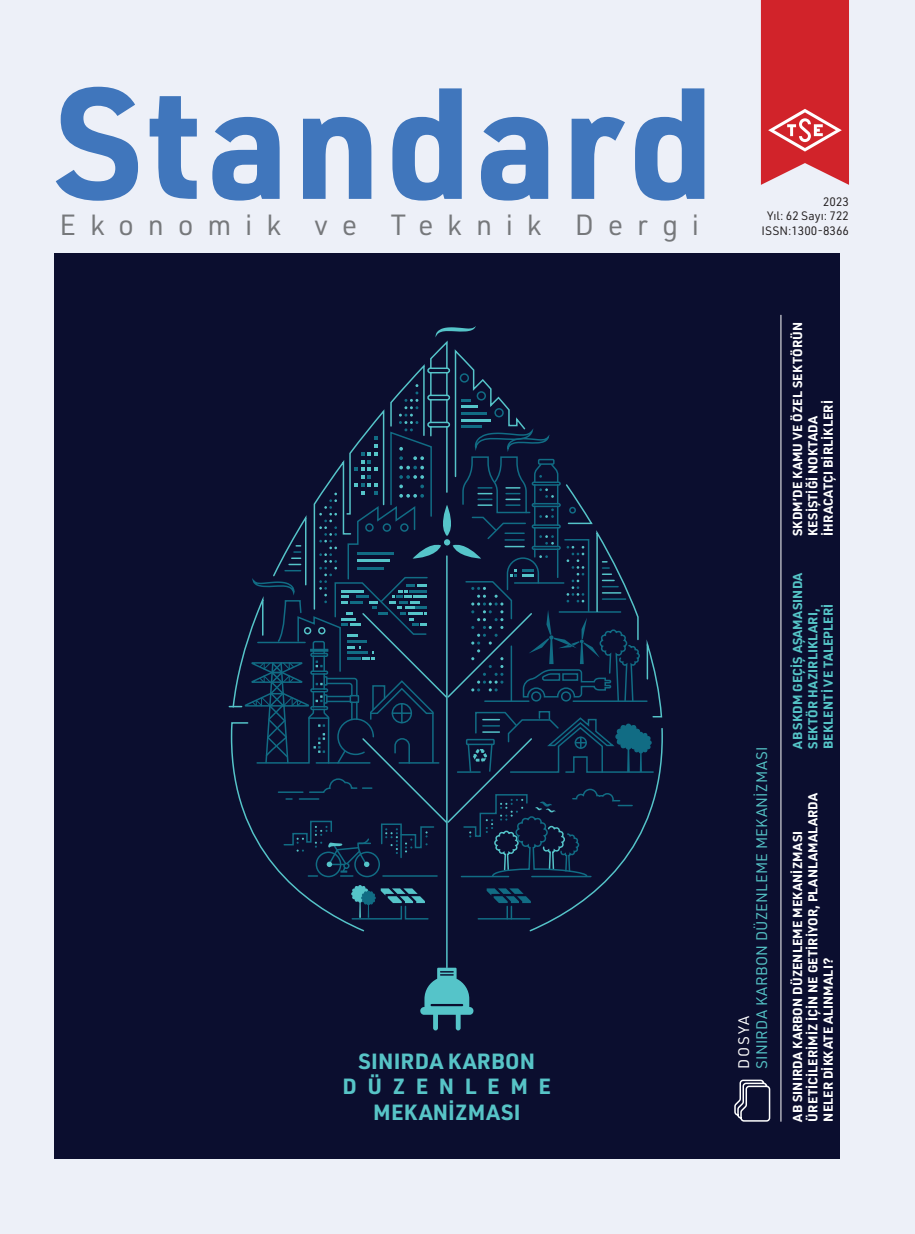
<style>
.page{position:relative;width:915px;height:1234px;background:#fff}
.page>*{position:absolute;margin:0;border:0;box-sizing:border-box;transform-origin:0 0}
.t1{font:700 154.65px "URWDIN";letter-spacing:.02em;color:#4076bc}
.t2{font:28.65px "URWDIN";letter-spacing:.48em;color:#76787b}
.t3{font:700 21.6px/25.8px "URWDIN";letter-spacing:.02em;color:#57c4c7;text-align:center}
.t4{font:15px "URWDIN";letter-spacing:.02em;color:#55c4c7}
.t5{font:15px "URWDIN";letter-spacing:.125em;color:#fff}
.t6{font:700 12.75px/15.3px "URWDIN";letter-spacing:.01em;color:#fff}
.t7{font:700 12.75px/15.3px "URWDIN";letter-spacing:.01em;color:#55c4c7}
.t8{font:12px/14.4px "URWDIN";color:#231f20;text-align:right}
</style>
<div class="page">
<div style="left:0;top:0;width:914px;height:1233px;background:#edf0f8"></div>
<div style="left:54px;top:253px;width:785px;height:905px;background:#0b0e2f"></div>
<svg style="left:420px;top:967px;width:53px;height:63px;background:#326e80"></svg>
<hr style="left:446px;top:556px;width:1px;height:411px;background:#55c4c9">
<svg style="left:229px;top:326px;width:434px;height:606px;background:#0d1838"></svg>
<svg style="left:760px;top:0;width:88px;height:185px;background:#d54248"></svg>
<svg style="left:733px;top:1078px;width:37px;height:44px;background:#3f415b"></svg>
<hr style="left:780px;top:315px;width:1px;height:806px;background:#fff">
<h1 class="t1" style="left:54px;top:37px;width:662px">Standard</h1>
<p class="t8" style="left:766px;top:194px;width:83px">2023<br>Yıl: 62 Sayı: 722</p>
<h2 class="t2" style="left:60px;top:206px;width:641px">Ekonomik ve Teknik Dergi</h2>
<p class="t8" style="left:761px;top:223px;width:89px">ISSN:1300-8366</p>
<h3 class="t3" style="left:342px;top:1046px;width:210px">SINIRDA KARBON<br>DÜZENLEME<br>MEKANIZMASI</h3>
<p class="t4" style="left:751px;top:1068px;width:323px;rotate:-90deg">SINIRDA KARBON DÜZENLEME MEKANIZMASI</p>
<p class="t5" style="left:733px;top:1068px;width:55px;rotate:-90deg">DOSYA</p>
<p class="t6" style="left:789px;top:536px;width:215px;rotate:-90deg">SKDM’DE KAMU VE ÖZEL SEKTÖRÜN<br>KESİŞTIĞI NOKTADA<br>İ HRACATÇI Bİ RLİ KLERİ</p>
<p class="t7" style="left:789px;top:748px;width:178px;rotate:-90deg">AB SKDM GEÇIŞ AŞAMASINDA<br>SEKTÖR HAZIRLIKLARI,<br>BEKLENTI VE TALEPLERI</p>
<p class="t6" style="left:789px;top:1121px;width:330px;rotate:-90deg">AB SINIRDA KARBON DÜZENLEME MEKANIZMASI<br>ÜRETICILERIMIZ İ ÇIN NE GETIRIYOR, PLANLAMALARDA<br>NELER DIKKATE ALINMALI?</p>
</div>
